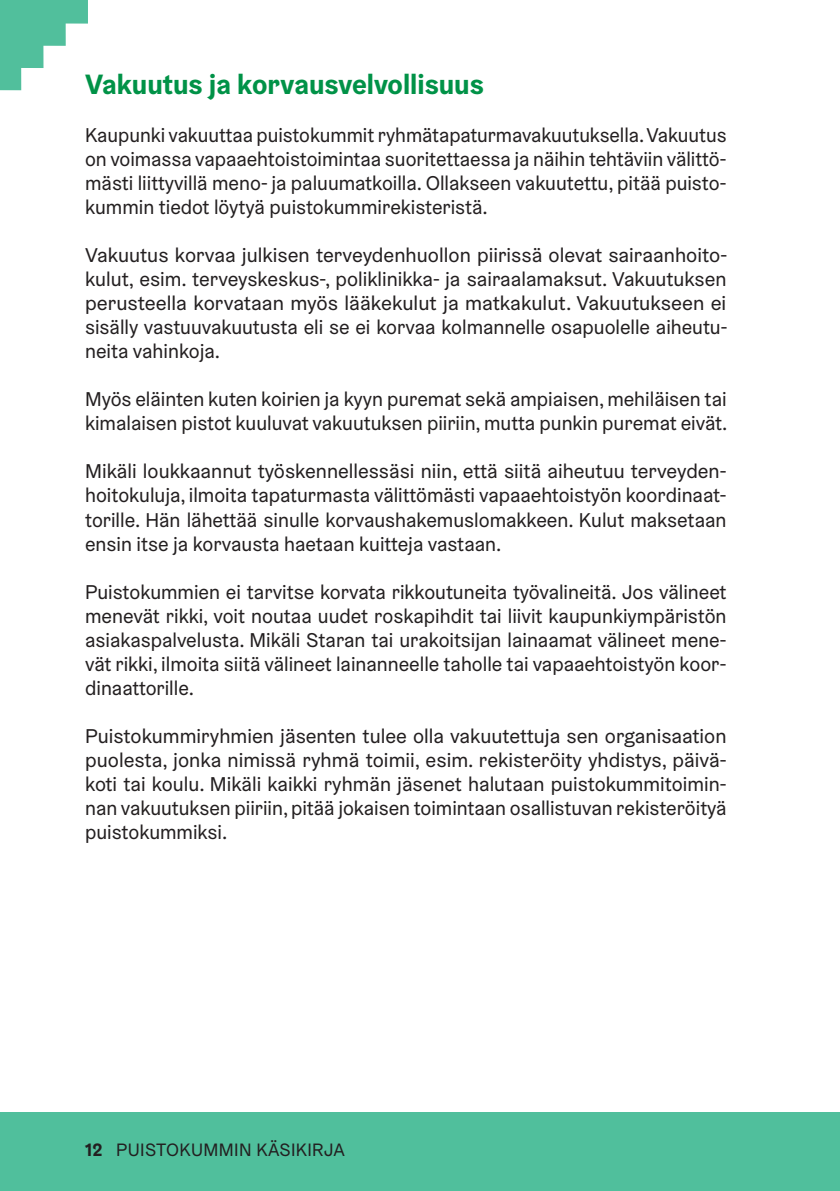
<style>
.page{position:relative;width:840px;height:1191px;background:#fff}
.page>*{position:absolute;margin:0;border:0;box-sizing:border-box;transform-origin:0 0}
.t1{font:700 28px "Helsinki Grotesk";color:#009247}
.t2{font:20px/24px "Helsinki Grotesk";color:#231f20;text-align:justify}
.t3{font:18px "Helsinki Grotesk";letter-spacing:.02em;color:#231f20}
.s1{font-weight:700}
</style>
<div class="page">
<div style="left:0;top:1112px;width:839px;height:79px;background:#50bf9c"></div>
<svg style="left:0;top:0;width:88px;height:91px"></svg>
<h1 class="t1" style="left:85px;top:74px;width:400px">Vakuutus ja korvausvelvollisuus</h1>
<p class="t2" style="left:85px;top:126px;width:642px">Kaupunki vakuuttaa puistokummit ryhmätapaturmavakuutuksella. Vakuutus on voimassa vapaaehtoistoimintaa suoritettaessa ja näihin tehtäviin välittö&shy;mästi liittyvillä meno- ja paluumatkoilla. Ollakseen vakuutettu, pitää puisto&shy;kummin tiedot löytyä puistokummirekisteristä.</p>
<p class="t2" style="left:85px;top:246px;width:643px">Vakuutus korvaa julkisen terveydenhuollon piirissä olevat sairaanhoito&shy;kulut, esim. terveyskeskus-, poliklinikka- ja sairaalamaksut. Vakuutuksen perusteella korvataan myös lääkekulut ja matkakulut. Vakuutukseen ei sisälly vastuuvakuutusta eli se ei korvaa kolmannelle osapuolelle aiheutu&shy;neita vahinkoja.</p>
<p class="t2" style="left:85px;top:390px;width:643px">Myös eläinten kuten koirien ja kyyn puremat sekä ampiaisen, mehiläisen tai kimalaisen pistot kuuluvat vakuutuksen piiriin, mutta punkin puremat eivät.</p>
<p class="t2" style="left:85px;top:462px;width:642px">Mikäli loukkaannut työskennellessäsi niin, että siitä aiheutuu terveyden&shy;hoitokuluja, ilmoita tapaturmasta välittömästi vapaaehtoistyön koordinaat&shy;torille. Hän lähettää sinulle korvaushakemuslomakkeen. Kulut maksetaan ensin itse ja korvausta haetaan kuitteja vastaan.</p>
<p class="t2" style="left:85px;top:582px;width:642px">Puistokummien ei tarvitse korvata rikkoutuneita työvalineitä. Jos välineet menevät rikki, voit noutaa uudet roskapihdit tai liivit kaupunkiympäristön asiakaspalvelusta. Mikäli Staran tai urakoitsijan lainaamat välineet mene&shy;vät rikki, ilmoita siitä välineet lainanneelle taholle tai vapaaehtoistyön koor&shy;dinaattorille.</p>
<p class="t2" style="left:85px;top:726px;width:642px">Puistokummiryhmien jäsenten tulee olla vakuutettuja sen organisaation puolesta, jonka nimissä ryhmä toimii, esim. rekisteröity yhdistys, päivä&shy;koti tai koulu. Mikäli kaikki ryhmän jäsenet halutaan puistokummitoimin&shy;nan vakuutuksen piiriin, pitää jokaisen toimintaan osallistuvan rekisteröityä puistokummiksi.</p>
<p class="t3" style="left:85px;top:1143px;width:261px"><span class="s1">12</span> PUISTOKUMMIN KÄSIKIRJA</p>
</div>
